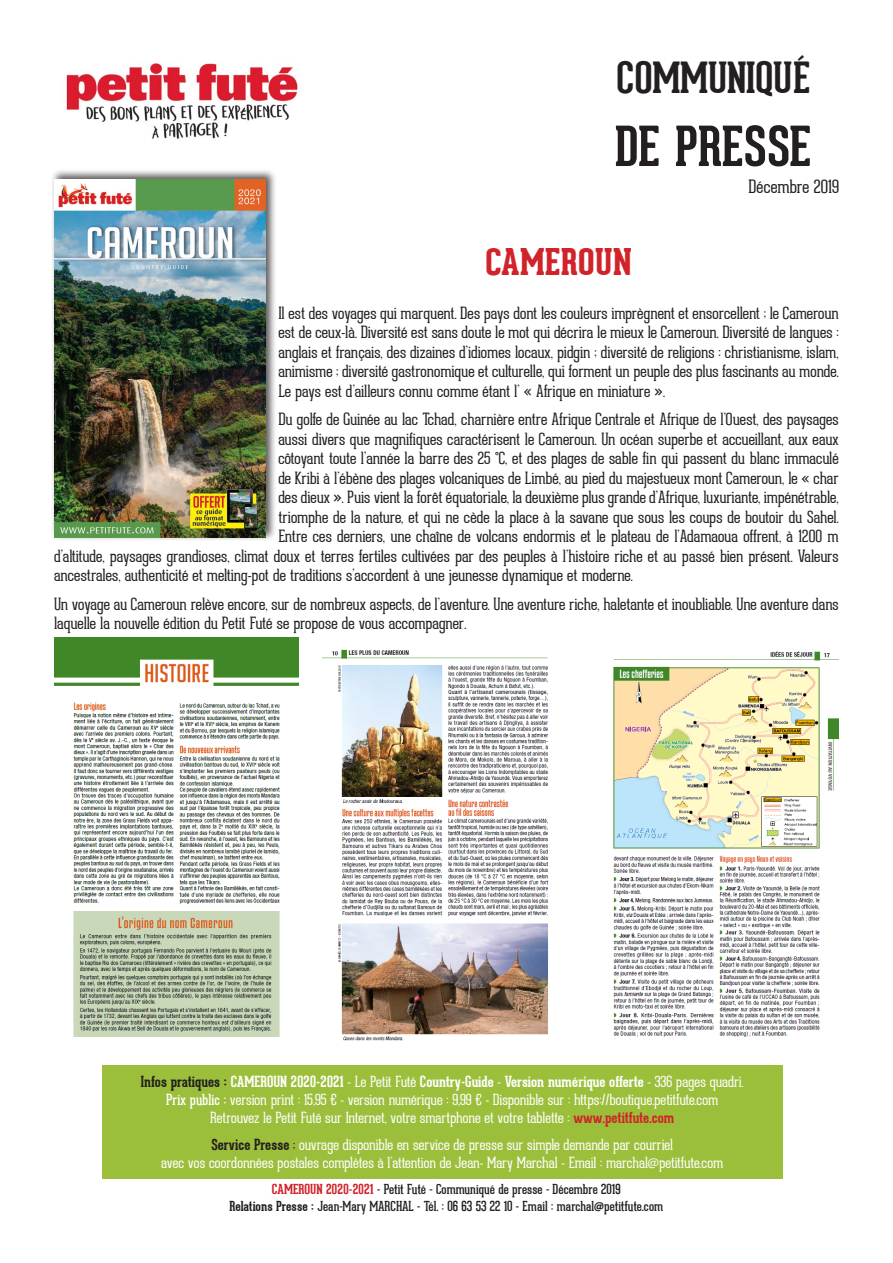
<style>
.page{position:relative;width:893px;height:1263px;background:#fff}
.page>*{position:absolute;margin:0;border:0;box-sizing:border-box;transform-origin:0 0}
.ETAB_MARCHE{font:700 54px "Geared Slab";color:#231f20}
.ETAB_MARCHE-2{font:700 42px "Geared Slab";color:#231f20}
.ETAB_MARCHE-3{font:800 36px "Geared Slab";color:#d1232a}
.t1{font:100 18px "Geared Slab";color:#231f20}
.t2{font:100 16.5px/19.5px "Geared Slab";letter-spacing:-.005em;color:#231f20;text-align:justify}
.t3{font:100 15px "Geared Slab";letter-spacing:-.005em;color:#fff}
.t4{font:700 15px "Geared Slab";color:#fff}
.t5{font:13.5px "Geared Slab";color:#231f20}
.s1{color:#231f20}
.s2{font-weight:100}
.s3{font-weight:400}
.s4{font-weight:700;color:#d1232a}
.s5{font-weight:700;color:#231f20}
.s6{font-weight:700}
</style>
<div class="page">
<img style="left:66px;top:63px;width:232px;height:76px">
<div style="left:102px;top:1065px;width:680px;height:113px;background:#9cbf3b"></div>
<div style="left:51px;top:169px;width:225px;height:372px;background:#231f20;opacity:.75"></div>
<img style="left:54px;top:179px;width:212px;height:359px">
<img style="left:54px;top:637px;width:245px;height:400px">
<img style="left:322px;top:649px;width:227px;height:392px">
<img style="left:613px;top:651px;width:226px;height:386px">
<p class="ETAB_MARCHE-2" style="left:617px;top:52px;width:195px">COMMUNIQUÉ</p>
<p class="ETAB_MARCHE" style="left:615px;top:112px;width:198px">DE PRESSE</p>
<p class="ETAB_MARCHE-3" style="left:485px;top:241px;width:149px">CAMEROUN</p>
<p class="t1" style="left:749px;top:176px;width:92px">Décembre 2019</p>
<p class="t2" style="left:278px;top:304px;width:562px">Il est des voyages qui marquent. Des pays dont les couleurs imprègnent et ensorcellent ; le Cameroun est de ceux-là. Diversité est sans doute le mot qui décrira le mieux le Cameroun. Diversité de langues : anglais et français, des dizaines d’idiomes locaux, pidgin ; diversité de religions : christianisme, islam, animisme ; diversité gastronomique et culturelle, qui forment un peuple des plus fascinants au monde.<br>Le pays est d’ailleurs connu comme étant l’ « Afrique en miniature ».</p>
<p class="t2" style="left:278px;top:410px;width:562px">Du golfe de Guinée au lac Tchad, charnière entre Afrique Centrale et Afrique de l’Ouest, des paysages</p>
<p class="t2" style="left:278px;top:430px;width:562px">aussi divers que magnifiques caractérisent le Cameroun. Un océan superbe et accueillant, aux eaux</p>
<p class="t2" style="left:278px;top:449px;width:562px">côtoyant toute l’année la barre des 25 °C, et des plages de sable fin qui passent du blanc immaculé</p>
<p class="t2" style="left:278px;top:469px;width:562px">de Kribi à l’ébène des plages volcaniques de Limbé, au pied du majestueux mont Cameroun, le « char</p>
<p class="t2" style="left:278px;top:488px;width:562px">des dieux ». Puis vient la forêt équatoriale, la deuxième plus grande d’Afrique, luxuriante, impénétrable,</p>
<p class="t2" style="left:278px;top:508px;width:562px">triomphe de la nature, et qui ne cède la place à la savane que sous les coups de boutoir du Sahel.</p>
<p class="t2" style="left:278px;top:527px;width:562px">Entre ces derniers, une chaîne de volcans endormis et le plateau de l’Adamaoua offrent, à 1200 m</p>
<p class="t2" style="left:54px;top:547px;width:786px">d’altitude, paysages grandioses, climat doux et terres fertiles cultivées par des peuples à l’histoire riche et au passé bien présent. Valeurs</p>
<p class="t2" style="left:54px;top:566px;width:580px">ancestrales, authenticité et melting-pot de traditions s’accordent à une jeunesse dynamique et moderne.</p>
<p class="t2" style="left:54px;top:595px;width:786px">Un voyage au Cameroun relève encore, sur de nombreux aspects, de l’aventure. Une aventure riche, haletante et inoubliable. Une aventure dans laquelle la nouvelle édition du Petit Futé se propose de vous accompagner.</p>
<p class="t4" style="left:141px;top:1072px;width:604px"><span class="s1">Infos pratiques :</span> CAMEROUN 2020-2021 <span class="s2">- Le Petit Futé</span> Country-Guide <span class="s2">-</span> Version numérique offerte <span class="s2">- 336 pages quadri.</span></p>
<p class="t3" style="left:166px;top:1091px;width:554px"><span class="s3">Prix public :</span> version print : 15,95 € - version numérique : 9,99 € - Disponible sur : https://boutique.petitfute.com</p>
<p class="t3" style="left:210px;top:1109px;width:465px">Retrouvez le Petit Futé sur Internet, votre smartphone et votre tablette : <span class="s4">www.petitfute.com</span></p>
<p class="t3" style="left:211px;top:1136px;width:463px"><span class="s5">Service Presse</span> <span class="s1">;</span> ouvrage disponible en service de presse sur simple demande par courriel</p>
<p class="t3" style="left:161px;top:1154px;width:564px">avec vos coordonnées postales complètes à l’attention de Jean- Mary Marchal - Email : marchal@petitfute.com</p>
<p class="t5" style="left:272px;top:1181px;width:350px"><span class="s4">CAMEROUN 2020-2021</span> - Petit Futé - Communiqué de presse - Décembre 2019</p>
<p class="t5" style="left:229px;top:1198px;width:435px"><span class="s6">Relations Presse :</span> Jean-Mary MARCHAL - Tél. : 06 63 53 22 10 - Email : marchal@petitfute.com</p>
</div>
